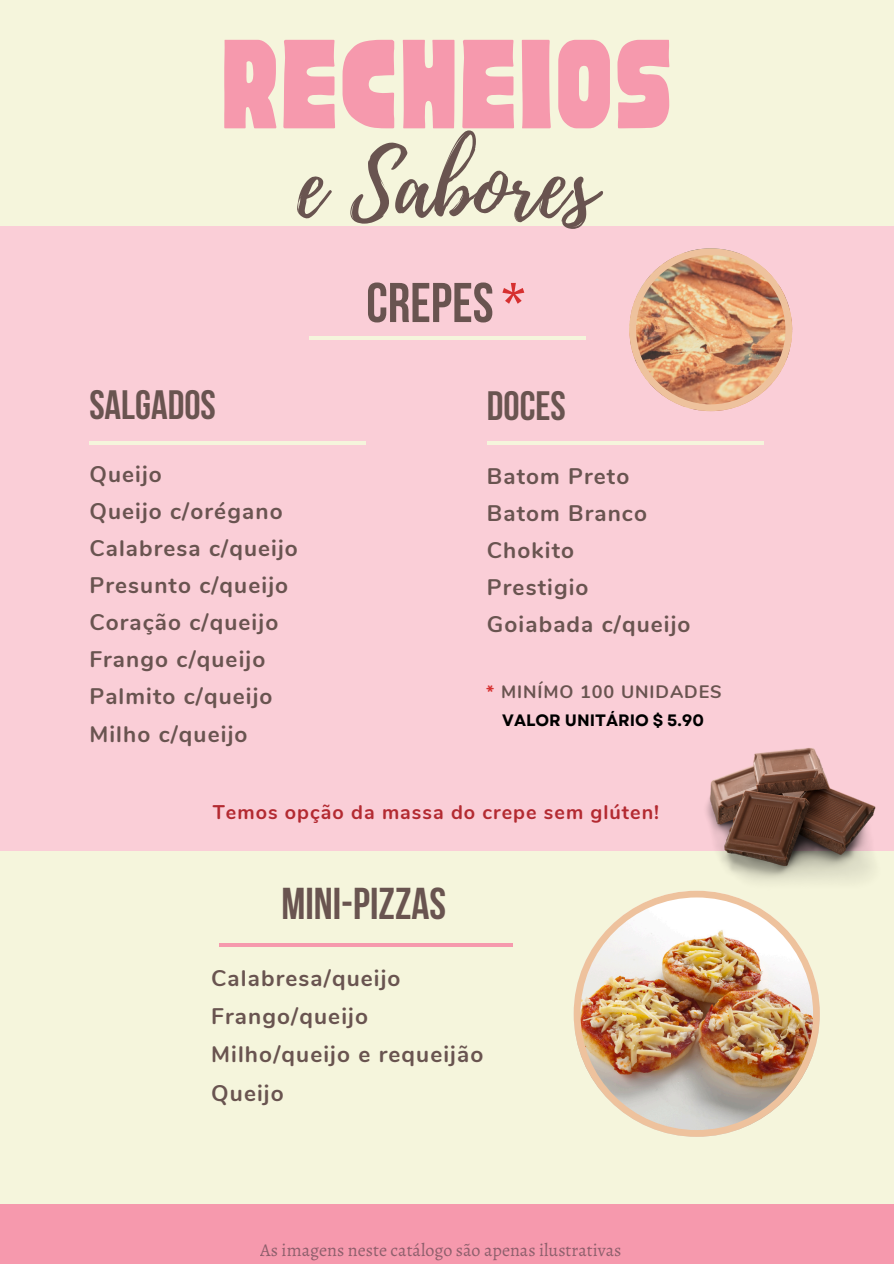
<style>
.page{position:relative;width:894px;height:1264px;background:#fff}
.page>*{position:absolute;margin:0;border:0;box-sizing:border-box;transform-origin:0 0}
.t1{font:140.7px "Cubao Free Narrow";color:#f699ad}
.t2{font:90px "Playlist Script";color:#695450}
.t3{font:700 55.8px "Bebas Neue";color:#695450}
.t4{font:700 44.4px "Bebas Neue";color:#695450}
.t5{font:700 40.8px "Bebas Neue";color:#695450}
.t6{font:700 22.5px/37.2px "Nunito";letter-spacing:.05em;color:#695450}
.t7{font:700 19.8px "Nunito";letter-spacing:.05em;color:#b32a31}
.t8{font:18px "Alegreya";color:#2c292f}
.t9{font:700 18px "Nunito";letter-spacing:.05em;color:#695450}
.t10{font:700 16.5px "Garet";color:#000}
.s1{color:#d63030}
</style>
<div class="page">
<div style="left:0;top:0;width:893px;height:1263px;background:#f5f5dc"></div>
<div style="left:0;top:227px;width:893px;height:624px;background:#faced7"></div>
<hr style="left:89px;top:441px;width:277px;height:4px;background:#f5f5dc">
<hr style="left:219px;top:943px;width:294px;height:3px;background:#f699ad">
<hr style="left:487px;top:441px;width:276px;height:4px;background:#f5f5dc">
<hr style="left:308px;top:336px;width:277px;height:4px;background:#f5f5dc">
<div style="left:0;top:1203px;width:893px;height:60px;background:#f699ad"></div>
<svg style="left:629px;top:248px;width:163px;height:163px"></svg>
<img style="left:573px;top:890px;width:246px;height:246px">
<img style="left:706px;top:748px;width:170px;height:134px">
<h4 class="t1" style="left:220px;top:16px;width:454px">RECHEIOS</h4>
<h5 class="t2" style="left:297px;top:121px;width:301px">e Sabores</h5>
<h5 class="t5" style="left:89px;top:388px;width:128px">SALGADOS</h5>
<h6 class="t6" style="left:89px;top:455px;width:210px">Queijo<br>Queijo c/orégano<br>Calabresa c/queijo<br>Presunto c/queijo<br>Coração c/queijo<br>Frango c/queijo<br>Palmito c/queijo<br>Milho c/queijo</h6>
<h1 class="t3" style="left:366px;top:280px;width:160px">CREPES <span class="s1">*</span></h1>
<h2 class="t5" style="left:487px;top:389px;width:80px">DOCES</h2>
<p class="t6" style="left:487px;top:457px;width:205px">Batom Preto<br>Batom Branco<br>Chokito<br>Prestigio<br>Goiabada c/queijo</p>
<p class="t9" style="left:486px;top:679px;width:237px"><span class="s1">*</span> MINÍMO 100 UNIDADES</p>
<h5 class="t10" style="left:502px;top:708px;width:203px">VALOR UNITÁRIO $ 5.90</h5>
<h4 class="t7" style="left:213px;top:799px;width:447px">Temos opção da massa do crepe sem glúten!</h4>
<p class="t4" style="left:281px;top:885px;width:166px">MINI-PIZZAS</p>
<p class="t6" style="left:211px;top:959px;width:273px;line-height:38.2px">Calabresa/queijo<br>Frango/queijo<br>Milho/queijo e requeijão<br>Queijo</p>
<p class="t8" style="left:260px;top:1237px;width:362px">As imagens neste catálogo são apenas ilustrativas</p>
</div>
